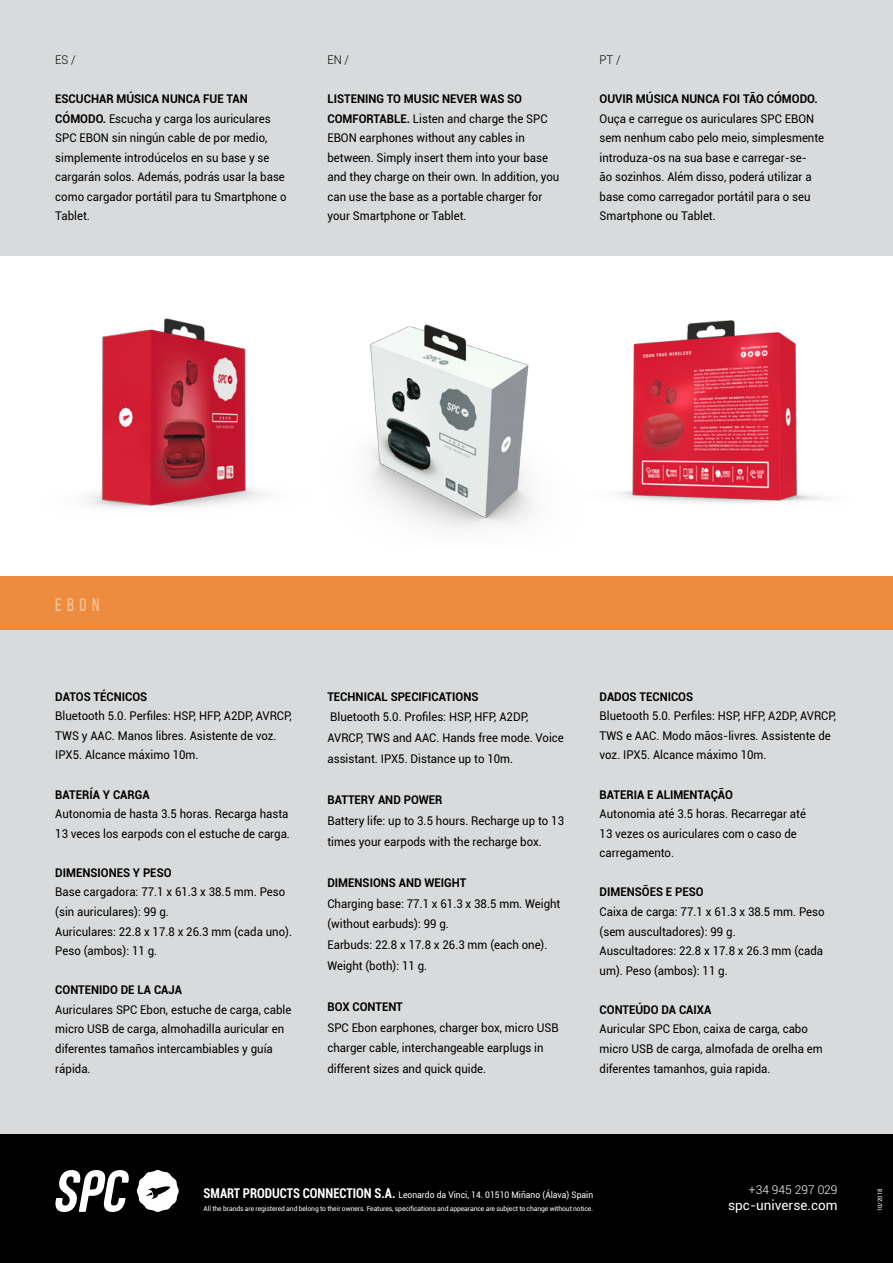
<style>
.page{position:relative;width:893px;height:1263px;background:#fff}
.page>*{position:absolute;margin:0;border:0;box-sizing:border-box;transform-origin:0 0}
.t1{font:18px "Bebas Neue";color:#f8c79e}
.t2{font:13.5px "Roboto";color:#fff}
.t3{font:12px/19.5px "Roboto";color:#000;scale:.95 1}
.t4{font:700 12px "Roboto";color:#000;scale:.95 1}
.t5{font:300 12px "Roboto";color:#fff}
.t6{font:300 12px "Roboto";color:#000;scale:.95 1}
.t7{font:9px "Roboto";color:#fff;scale:.95 1}
.t8{font:6.75px "Roboto";letter-spacing:-.015em;color:#fff}
.t9{font:6px "Roboto";color:#fff}
.s1{font-weight:700}
.s2{font-weight:700;font-stretch:condensed;font-size:13.5px}
</style>
<div class="page">
<div style="left:0;top:576px;width:893px;height:55px;background:#ed8b3e"></div>
<div style="left:0;top:631px;width:893px;height:503px;background:#d9dadb"></div>
<img style="left:88px;top:318px;width:736px;height:211px">
<div style="left:0;top:0;width:893px;height:256px;background:#d9dadb"></div>
<div style="left:0;top:1134px;width:893px;height:129px;background:#000"></div>
<svg style="left:55px;top:1170px;width:74px;height:42px"></svg>
<svg style="left:137px;top:1170px;width:42px;height:42px"></svg>
<p class="t6" style="left:55px;top:52px;width:23px">ES /</p>
<p class="t3" style="left:55px;top:89px;width:245px"><span class="s1">ESCUCHAR MÚSICA NUNCA FUE TAN CÓMODO.</span> Escucha y carga los auriculares SPC EBON sin ningún cable de por medio, simplemente introdúcelos en su base y se cargarán solos. Además, podrás usar la base como cargador portátil para tu Smartphone o Tablet.</p>
<p class="t6" style="left:327px;top:52px;width:24px">EN /</p>
<p class="t3" style="left:327px;top:89px;width:246px"><span class="s1">LISTENING TO MUSIC NEVER WAS SO COMFORTABLE.</span> Listen and charge the SPC EBON earphones without any cables in between. Simply insert them into your base and they charge on their own. In addition, you can use the base as a portable charger for your Smartphone or Tablet.</p>
<p class="t6" style="left:600px;top:52px;width:24px">PT /</p>
<p class="t4" style="left:600px;top:91px;width:231px">OUVIR MÚSICA NUNCA FOI TÃO CÓMODO.</p>
<p class="t3" style="left:600px;top:108px;width:238px">Ouça e carregue os auriculares SPC EBON sem nenhum cabo pelo meio, simplesmente introduza-os na sua base e carregar-se-<br>ão sozinhos. Além disso, poderá utilizar a base como carregador portátil para o seu Smartphone ou Tablet.</p>
<h1 class="t1" style="left:55px;top:595px;width:46px">EBON</h1>
<p class="t4" style="left:55px;top:688px;width:98px">DATOS TÉCNICOS</p>
<p class="t3" style="left:55px;top:706px;width:251px">Bluetooth 5.0. Perfiles: HSP, HFP, A2DP, AVRCP,<br>TWS y AAC. Manos libres. Asistente de voz.<br>IPX5. Alcance máximo 10m.</p>
<p class="t4" style="left:55px;top:786px;width:101px">BATERÍA Y CARGA</p>
<p class="t3" style="left:55px;top:804px;width:249px">Autonomia de hasta 3.5 horas. Recarga hasta<br>13 veces los earpods con el estuche de carga.</p>
<p class="t4" style="left:55px;top:864px;width:124px">DIMENSIONES Y PESO</p>
<p class="t3" style="left:55px;top:882px;width:251px">Base cargadora: 77.1 x 61.3 x 38.5 mm. Peso (sin auriculares): 99 g.<br>Auriculares: 22.8 x 17.8 x 26.3 mm (cada uno).<br>Peso (ambos): 11 g.</p>
<p class="t4" style="left:55px;top:981px;width:135px">CONTENIDO DE LA CAJA</p>
<p class="t3" style="left:55px;top:999px;width:250px">Auriculares SPC Ebon, estuche de carga, cable micro USB de carga, almohadilla auricular en diferentes tamaños intercambiables y guía rápida.</p>
<p class="t4" style="left:327px;top:688px;width:160px">TECHNICAL SPECIFICATIONS</p>
<p class="t3" style="left:327px;top:706px;width:250px;line-height:20.7px">Bluetooth 5.0. Profiles: HSP, HFP, A2DP,<br>AVRCP, TWS and AAC. Hands free mode. Voice assistant. IPX5. Distance up to 10m.</p>
<p class="t4" style="left:327px;top:791px;width:123px">BATTERY AND POWER</p>
<p class="t3" style="left:327px;top:810px;width:251px;line-height:20.7px">Battery life: up to 3.5 hours. Recharge up to 13 times your earpods with the recharge box.</p>
<p class="t4" style="left:327px;top:874px;width:148px">DIMENSIONS AND WEIGHT</p>
<p class="t3" style="left:327px;top:892px;width:247px;line-height:20.7px">Charging base: 77.1 x 61.3 x 38.5 mm. Weight (without earbuds): 99 g.<br>Earbuds: 22.8 x 17.8 x 26.3 mm (each one).<br>Weight (both): 11 g.</p>
<p class="t4" style="left:327px;top:998px;width:81px">BOX CONTENT</p>
<p class="t3" style="left:327px;top:1017px;width:245px;line-height:20.7px">SPC Ebon earphones, charger box, micro USB charger cable, interchangeable earplugs in different sizes and quick quide.</p>
<p class="t4" style="left:600px;top:688px;width:100px">DADOS TECNICOS</p>
<p class="t3" style="left:600px;top:706px;width:251px">Bluetooth 5.0. Perfiles: HSP, HFP, A2DP, AVRCP,<br>TWS e AAC. Modo mãos-livres. Assistente de voz. IPX5. Alcance máximo 10m.</p>
<p class="t4" style="left:600px;top:786px;width:142px">BATERIA E ALIMENTAÇÃO</p>
<p class="t3" style="left:600px;top:804px;width:219px">Autonomia até 3.5 horas. Recarregar até<br>13 vezes os auriculares com o caso de carregamento.</p>
<p class="t4" style="left:600px;top:884px;width:111px">DIMENSÕES E PESO</p>
<p class="t3" style="left:600px;top:901px;width:238px">Caixa de carga: 77.1 x 61.3 x 38.5 mm. Peso (sem auscultadores): 99 g.<br>Auscultadores: 22.8 x 17.8 x 26.3 mm (cada um). Peso (ambos): 11 g.</p>
<p class="t4" style="left:600px;top:1001px;width:119px">CONTEÚDO DA CAIXA</p>
<p class="t3" style="left:600px;top:1019px;width:236px">Auricular SPC Ebon, caixa de carga, cabo micro USB de carga, almofada de orelha em diferentes tamanhos, guia rapida.</p>
<p class="t7" style="left:204px;top:1188px;width:412px"><span class="s2">SMART PRODUCTS CONNECTION S.A.</span> Leonardo da Vinci, 14. 01510 Miñano (Álava) Spain</p>
<p class="t8" style="left:204px;top:1203px;width:391px">All the brands are registered and belong to their owners. Features, specifications and appearance are subject to change without notice.</p>
<p class="t5" style="left:749px;top:1182px;width:90px">+34 945 297 029</p>
<p class="t9" style="left:876px;top:1211px;width:24px;rotate:-90deg">10/2018</p>
<p class="t2" style="left:728px;top:1196px;width:111px">spc-universe.com</p>
</div>
